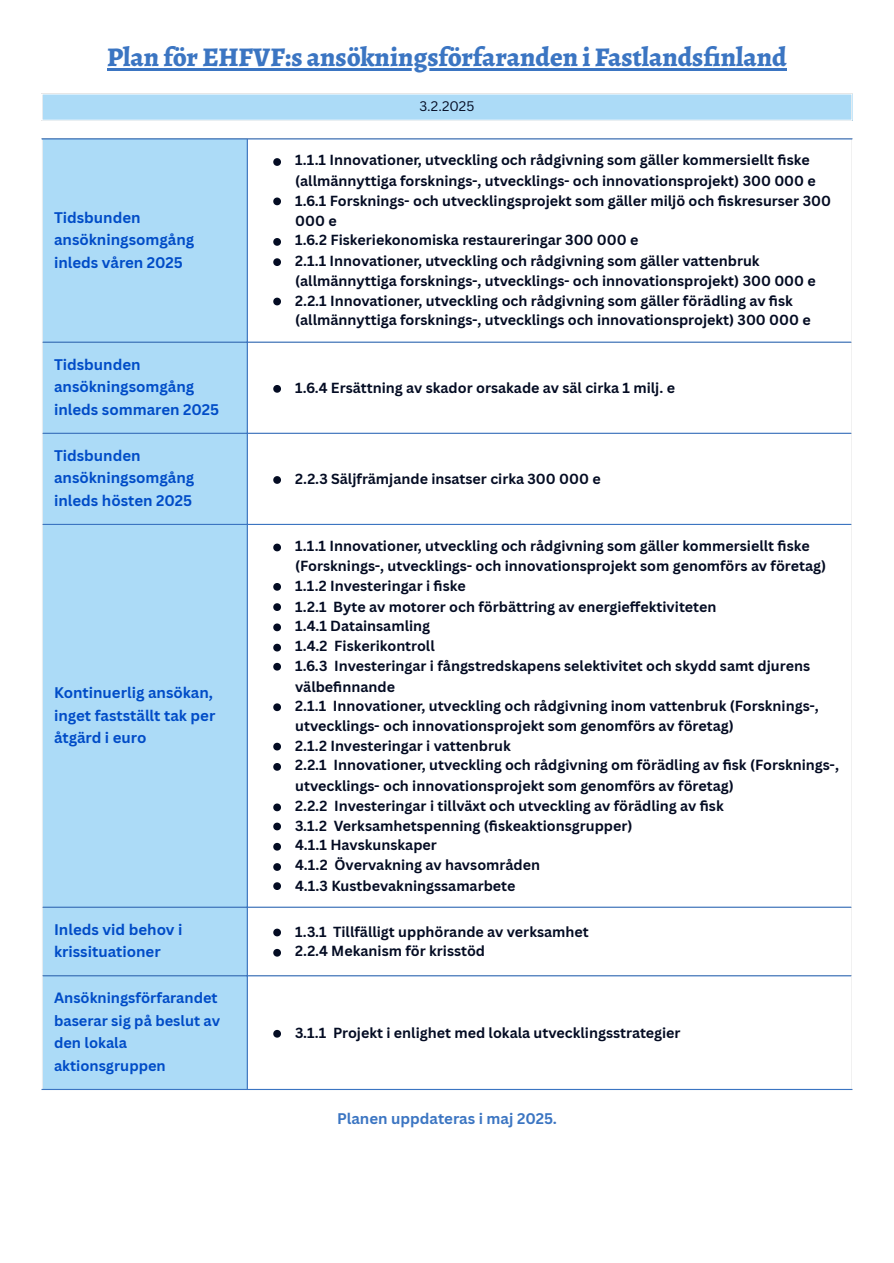
<style>
.page{position:relative;width:894px;height:1263px;background:#fff}
.page>*{position:absolute;margin:0;border:0;box-sizing:border-box;transform-origin:0 0}
.t1{font:800 27px "Alegreya";color:#3b75c2}
.t2{font:700 15px/22.5px "Canva Sans";color:#004cc7}
.t3{font:700 15px "Canva Sans";color:#3b75c2}
.t4{font:700 14.55px/22.5px "Canva Sans";color:#004cc7}
.t5{font:700 14.25px/20.2px "Canva Sans";color:#040c23}
.t6{font:13.5px "Canva Sans";color:#040c23}
</style>
<div class="page">
<hr style="left:107px;top:69px;width:679px;height:2px;background:#3b75c2">
<div style="left:42px;top:94px;width:809px;height:27px;background:#acdbf7"></div>
<svg style="left:42px;top:94px;width:1px;height:26px"></svg>
<hr style="left:850px;top:94px;width:2px;height:26px;background:#fff">
<hr style="left:42px;top:120px;width:810px;height:1px;background:#fff">
<div style="left:43px;top:140px;width:204px;height:949px;background:#acdbf7"></div>
<svg style="left:273px;top:158px;width:8px;height:8px"></svg>
<svg style="left:273px;top:198px;width:8px;height:7px"></svg>
<svg style="left:273px;top:238px;width:8px;height:8px"></svg>
<svg style="left:273px;top:258px;width:8px;height:8px"></svg>
<svg style="left:273px;top:298px;width:8px;height:7px"></svg>
<svg style="left:273px;top:385px;width:8px;height:8px"></svg>
<svg style="left:273px;top:476px;width:8px;height:8px"></svg>
<svg style="left:273px;top:544px;width:8px;height:7px"></svg>
<svg style="left:273px;top:583px;width:8px;height:8px"></svg>
<svg style="left:273px;top:603px;width:8px;height:8px"></svg>
<svg style="left:273px;top:623px;width:8px;height:8px"></svg>
<svg style="left:273px;top:644px;width:8px;height:7px"></svg>
<svg style="left:273px;top:663px;width:8px;height:8px"></svg>
<svg style="left:273px;top:703px;width:8px;height:8px"></svg>
<svg style="left:273px;top:743px;width:8px;height:7px"></svg>
<svg style="left:273px;top:763px;width:8px;height:8px"></svg>
<svg style="left:273px;top:803px;width:8px;height:8px"></svg>
<svg style="left:273px;top:823px;width:8px;height:7px"></svg>
<svg style="left:273px;top:843px;width:8px;height:8px"></svg>
<svg style="left:273px;top:863px;width:8px;height:8px"></svg>
<svg style="left:273px;top:882px;width:8px;height:8px"></svg>
<svg style="left:273px;top:929px;width:8px;height:7px"></svg>
<svg style="left:273px;top:949px;width:8px;height:8px"></svg>
<svg style="left:273px;top:1030px;width:8px;height:8px"></svg>
<hr style="left:247px;top:140px;width:1px;height:949px;background:#3b75c2">
<hr style="left:42px;top:138px;width:810px;height:2px;background:#3b75c2">
<hr style="left:43px;top:342px;width:807px;height:1px;background:#3b75c2">
<hr style="left:43px;top:433px;width:807px;height:1px;background:#3b75c2">
<hr style="left:43px;top:524px;width:807px;height:1px;background:#3b75c2">
<hr style="left:43px;top:907px;width:807px;height:1px;background:#3b75c2">
<hr style="left:43px;top:975px;width:807px;height:1px;background:#3b75c2">
<hr style="left:42px;top:1089px;width:810px;height:1px;background:#3b75c2">
<h1 class="t1" style="left:107px;top:39px;width:680px">Plan för EHFVF:s ansökningsförfaranden i Fastlandsfinland</h1>
<p class="t2" style="left:54px;top:206px;width:142px">Tidsbunden ansökningsomgång inleds våren 2025</p>
<p class="t2" style="left:54px;top:353px;width:167px">Tidsbunden ansökningsomgång inleds sommaren 2025</p>
<p class="t2" style="left:54px;top:444px;width:142px">Tidsbunden ansökningsomgång inleds hösten 2025</p>
<p class="t2" style="left:54px;top:681px;width:163px">Kontinuerlig ansökan, inget fastställt tak per åtgärd i euro</p>
<p class="t6" style="left:419px;top:97px;width:56px">3.2.2025</p>
<p class="t5" style="left:295px;top:150px;width:522px">1.1.1 Innovationer, utveckling och rådgivning som gäller kommersiellt fiske (allmännyttiga forsknings-, utvecklings- och innovationsprojekt) 300 000 e</p>
<p class="t5" style="left:295px;top:190px;width:537px">1.6.1 Forsknings- och utvecklingsprojekt som gäller miljö och fiskresurser 300<br>000 e</p>
<p class="t5" style="left:295px;top:230px;width:345px">1.6.2 Fiskeriekonomiska restaureringar 300 000 e</p>
<p class="t5" style="left:295px;top:250px;width:522px">2.1.1 Innovationer, utveckling och rådgivning som gäller vattenbruk (allmännyttiga forsknings-, utvecklings- och innovationsprojekt) 300 000 e</p>
<p class="t5" style="left:295px;top:291px;width:517px;line-height:19.2px">2.2.1 Innovationer, utveckling och rådgivning som gäller förädling av fisk (allmännyttiga forsknings-, utvecklings och innovationsprojekt) 300 000 e</p>
<p class="t5" style="left:295px;top:378px;width:381px">1.6.4 Ersättning av skador orsakade av säl cirka 1 milj. e</p>
<p class="t5" style="left:295px;top:469px;width:307px">2.2.3 Säljfrämjande insatser cirka 300 000 e</p>
<p class="t5" style="left:295px;top:535px;width:532px">1.1.1 Innovationer, utveckling och rådgivning som gäller kommersiellt fiske (Forsknings-, utvecklings- och innovationsprojekt som genomförs av företag)</p>
<p class="t5" style="left:295px;top:576px;width:172px">1.1.2 Investeringar i fiske</p>
<p class="t5" style="left:295px;top:596px;width:422px">1.2.1 Byte av motorer och förbättring av energieffektiviteten</p>
<p class="t5" style="left:295px;top:615px;width:136px">1.4.1 Datainsamling</p>
<p class="t5" style="left:295px;top:635px;width:141px">1.4.2 Fiskerikontroll</p>
<p class="t5" style="left:295px;top:656px;width:516px">1.6.3 Investeringar i fångstredskapens selektivitet och skydd samt djurens välbefi nnande</p>
<p class="t5" style="left:295px;top:695px;width:525px">2.1.1 Innovationer, utveckling och rådgivning inom vattenbruk (Forsknings-, utvecklings- och innovationsprojekt som genomförs av företag)</p>
<p class="t5" style="left:295px;top:735px;width:217px">2.1.2 Investeringar i vattenbruk</p>
<p class="t5" style="left:295px;top:755px;width:545px">2.2.1 Innovationer, utveckling och rådgivning om förädling av fisk (Forsknings-, utvecklings- och innovationsprojekt som genomförs av företag)</p>
<p class="t5" style="left:295px;top:795px;width:430px">2.2.2 Investeringar i tillväxt och utveckling av förädling av fisk</p>
<p class="t5" style="left:295px;top:815px;width:339px">3.1.2 Verksamhetspenning (fiskeaktionsgrupper)</p>
<p class="t5" style="left:295px;top:834px;width:143px">4.1.1 Havskunskaper</p>
<p class="t5" style="left:295px;top:855px;width:246px">4.1.2 Övervakning av havsområden</p>
<p class="t5" style="left:295px;top:875px;width:222px">4.1.3 Kustbevakningssamarbete</p>
<p class="t2" style="left:54px;top:918px;width:130px">Inleds vid behov i krissituationer</p>
<p class="t5" style="left:295px;top:921px;width:295px">1.3.1 Tillfälligt upphörande av verksamhet</p>
<p class="t5" style="left:295px;top:940px;width:191px">2.2.4 Mekanism för krisstöd</p>
<p class="t4" style="left:54px;top:986px;width:167px">Ansökningsförfarandet baserar sig på beslut av den lokala aktionsgruppen</p>
<p class="t5" style="left:295px;top:1023px;width:387px">3.1.1 Projekt i enlighet med lokala utvecklingsstrategier</p>
<p class="t3" style="left:337px;top:1108px;width:221px">Planen uppdateras i maj 2025.</p>
</div>
